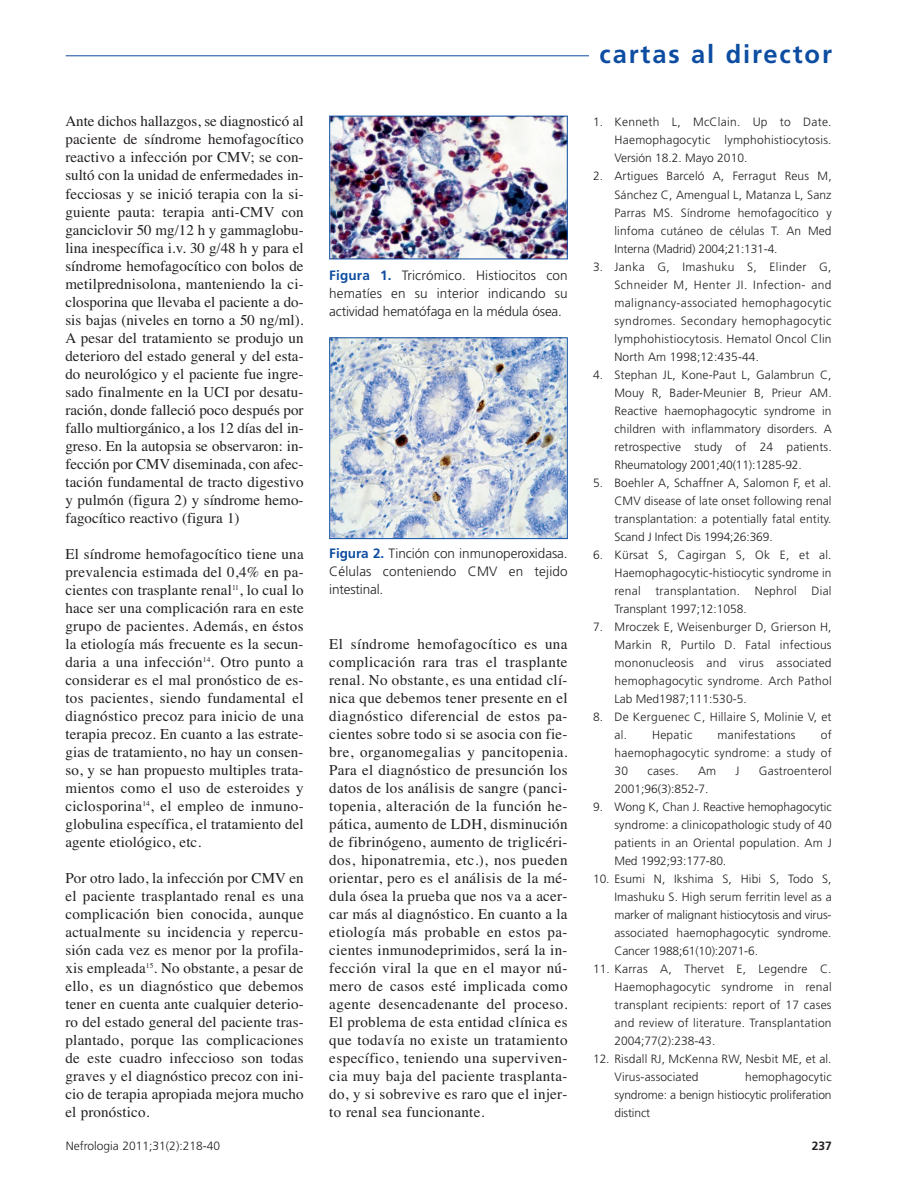
<style>
.page{position:relative;width:897px;height:1193px;background:#fff}
.page>*{position:absolute;margin:0;border:0;box-sizing:border-box;transform-origin:0 0}
.t1{font:700 25.5px "Frutiger";letter-spacing:.07em;color:#0d4da1}
.t2{font:15px/18px "Times";letter-spacing:.01em;color:#231f20;text-align:justify}
.t3{font:300 13.5px/18px "Frutiger";letter-spacing:-.005em;color:#231f20;text-align:justify}
.t4{font:300 12px/18px "Frutiger";letter-spacing:.01em;color:#231f20;text-align:justify}
.t5{font:700 12px "Frutiger";color:#231f20}
.s1{font-weight:700;color:#0d4da1}
</style>
<div class="page">
<svg style="left:65px;top:55px;width:524px;height:485px"></svg>
<p class="t2" style="left:65px;top:114px;width:240px">Ante dichos hallazgos, se diagnosticó al paciente de síndrome hemofagocítico reactivo a infección por CMV; se con&shy;sultó con la unidad de enfermedades in&shy;fecciosas y se inició terapia con la si&shy;guiente pauta: terapia anti-CMV con ganciclovir 50 mg/12 h y gammaglobu&shy;lina inespecífica i.v. 30 g/48 h y para el síndrome hemofagocítico con bolos de metilprednisolona, manteniendo la ci&shy;closporina que llevaba el paciente a do&shy;sis bajas (niveles en torno a 50 ng/ml).<br>A pesar del tratamiento se produjo un deterioro del estado general y del esta&shy;do neurológico y el paciente fue ingre&shy;sado finalmente en la UCI por desatu&shy;ración, donde falleció poco después por fallo multiorgánico, a los 12 días del in&shy;greso. En la autopsia se observaron: in&shy;fección por CMV diseminada, con afec&shy;tación fundamental de tracto digestivo y pulmón (figura 2) y síndrome hemo&shy;fagocítico reactivo (figura 1)</p>
<p class="t2" style="left:65px;top:546px;width:240px">El síndrome hemofagocítico tiene una prevalencia estimada del 0,4% en pa&shy;cientes con trasplante renal<sup>11</sup>, lo cual lo hace ser una complicación rara en este grupo de pacientes. Además, en éstos la etiología más frecuente es la secun&shy;daria a una infección<sup>14</sup>. Otro punto a considerar es el mal pronóstico de es&shy;tos pacientes, siendo fundamental el diagnóstico precoz para inicio de una terapia precoz. En cuanto a las estrate&shy;gias de tratamiento, no hay un consen&shy;so, y se han propuesto multiples trata&shy;mientos como el uso de esteroides y ciclosporina<sup>14</sup>, el empleo de inmuno&shy;globulina específica, el tratamiento del agente etiológico, etc.</p>
<p class="t2" style="left:65px;top:870px;width:240px">Por otro lado, la infección por CMV en el paciente trasplantado renal es una complicación bien conocida, aunque actualmente su incidencia y repercu&shy;sión cada vez es menor por la profila&shy;xis empleada<sup>15</sup>. No obstante, a pesar de ello, es un diagnóstico que debemos tener en cuenta ante cualquier deterio&shy;ro del estado general del paciente tras&shy;plantado, porque las complicaciones de este cuadro infeccioso son todas graves y el diagnóstico precoz con ini&shy;cio de terapia apropiada mejora mucho el pronóstico.</p>
<p class="t3" style="left:329px;top:267px;width:240px"><span class="s1">Figura 1.</span> Tricrómico. Histiocitos con hematíes en su interior indicando su actividad hematófaga en la médula ósea.</p>
<p class="t3" style="left:329px;top:545px;width:240px"><span class="s1">Figura 2.</span> Tinción con inmunoperoxidasa.<br>Células conteniendo CMV en tejido intestinal.</p>
<p class="t2" style="left:329px;top:636px;width:240px">El síndrome hemofagocítico es una complicación rara tras el trasplante renal. No obstante, es una entidad clí&shy;nica que debemos tener presente en el diagnóstico diferencial de estos pa&shy;cientes sobre todo si se asocia con fie&shy;bre, organomegalias y pancitopenia.<br>Para el diagnóstico de presunción los datos de los análisis de sangre (panci&shy;topenia, alteración de la función he&shy;pática, aumento de LDH, disminución de fibrinógeno, aumento de triglicéri&shy;dos, hiponatremia, etc.), nos pueden orientar, pero es el análisis de la mé&shy;dula ósea la prueba que nos va a acer&shy;car más al diagnóstico. En cuanto a la etiología más probable en estos pa&shy;cientes inmunodeprimidos, será la in&shy;fección viral la que en el mayor nú&shy;mero de casos esté implicada como agente desencadenante del proceso.<br>El problema de esta entidad clínica es que todavía no existe un tratamiento específico, teniendo una superviven&shy;cia muy baja del paciente trasplanta&shy;do, y si sobrevive es raro que el injer&shy;to renal sea funcionante.</p>
<h1 class="t1" style="left:599px;top:44px;width:234px">cartas al director</h1>
<p class="t4" style="left:614px;top:114px;width:218px;text-indent:-21px">1. Kenneth L, McClain. Up to Date.<br>Haemophagocytic lymphohistiocytosis.<br>Versión 18.2. Mayo 2010.</p>
<p class="t4" style="left:614px;top:168px;width:218px;text-indent:-21px">2. Artigues Barceló A, Ferragut Reus M, Sánchez C, Amengual L, Matanza L, Sanz Parras MS. Síndrome hemofagocítico y linfoma cutáneo de células T. An Med Interna (Madrid) 2004;21:131-4.</p>
<p class="t4" style="left:614px;top:258px;width:218px;text-indent:-21px">3. Janka G, Imashuku S, Elinder G, Schneider M, Henter JI. Infection- and malignancy-associated hemophagocytic syndromes. Secondary hemophagocytic lymphohistiocytosis. Hematol Oncol Clin North Am 1998;12:435-44.</p>
<p class="t4" style="left:614px;top:366px;width:218px;text-indent:-21px">4. Stephan JL, Kone-Paut L, Galambrun C, Mouy R, Bader-Meunier B, Prieur AM.<br>Reactive haemophagocytic syndrome in children with inflammatory disorders. A retrospective study of 24 patients.<br>Rheumatology 2001;40(11):1285-92.</p>
<p class="t4" style="left:614px;top:474px;width:218px;text-indent:-21px">5. Boehler A, Schaffner A, Salomon F, et al.<br>CMV disease of late onset following renal transplantation: a potentially fatal entity.<br>Scand J Infect Dis 1994;26:369.</p>
<p class="t4" style="left:614px;top:546px;width:218px;text-indent:-21px">6. Kürsat S, Cagirgan S, Ok E, et al.<br>Haemophagocytic-histiocytic syndrome in renal transplantation. Nephrol Dial Transplant 1997;12:1058.</p>
<p class="t4" style="left:614px;top:618px;width:218px;text-indent:-21px">7. Mroczek E, Weisenburger D, Grierson H, Markin R, Purtilo D. Fatal infectious mononucleosis and virus associated hemophagocytic syndrome. Arch Pathol Lab Med1987;111:530-5.</p>
<p class="t4" style="left:614px;top:708px;width:218px;text-indent:-21px">8. De Kerguenec C, Hillaire S, Molinie V, et al. Hepatic</p>
<p class="t4" style="left:614px;top:726px;width:218px;text-indent:206px">of haemophagocytic syndrome: a study of 30</p>
<p class="t4" style="left:717px;top:726px;width:80px">manifestations</p>
<p class="t4" style="left:647px;top:762px;width:33px">cases.</p>
<p class="t4" style="left:697px;top:762px;width:20px">Am</p>
<p class="t4" style="left:735px;top:762px;width:5px">J</p>
<p class="t4" style="left:758px;top:762px;width:74px">Gastroenterol</p>
<p class="t4" style="left:614px;top:780px;width:96px">2001;96(3):852-7.</p>
<p class="t4" style="left:614px;top:798px;width:218px;text-indent:-21px">9. Wong K, Chan J. Reactive hemophagocytic syndrome: a clinicopathologic study of 40 patients in an Oriental population. Am J Med 1992;93:177-80.</p>
<p class="t4" style="left:614px;top:870px;width:218px;text-indent:-21px">10. Esumi N, Ikshima S, Hibi S, Todo S, Imashuku S. High serum ferritin level as a marker of malignant histiocytosis and virus&shy;associated haemophagocytic syndrome.<br>Cancer 1988;61(10):2071-6.</p>
<p class="t4" style="left:614px;top:960px;width:218px;text-indent:-21px">11. Karras A, Thervet E, Legendre C.<br>Haemophagocytic syndrome in renal transplant recipients: report of 17 cases and review of literature. Transplantation 2004;77(2):238-43.</p>
<p class="t4" style="left:614px;top:1050px;width:218px;text-indent:-21px">12. Risdall RJ, McKenna RW, Nesbit ME, et al.<br>Virus-associated</p>
<p class="t4" style="left:614px;top:1068px;width:218px;text-indent:131px">hemophagocytic syndrome: a benign histiocytic proliferation distinct</p>
<p class="t4" style="left:66px;top:1137px;width:156px">Nefrologia 2011;31(2):218-40</p>
<p class="t5" style="left:811px;top:1140px;width:22px">237</p>
</div>
